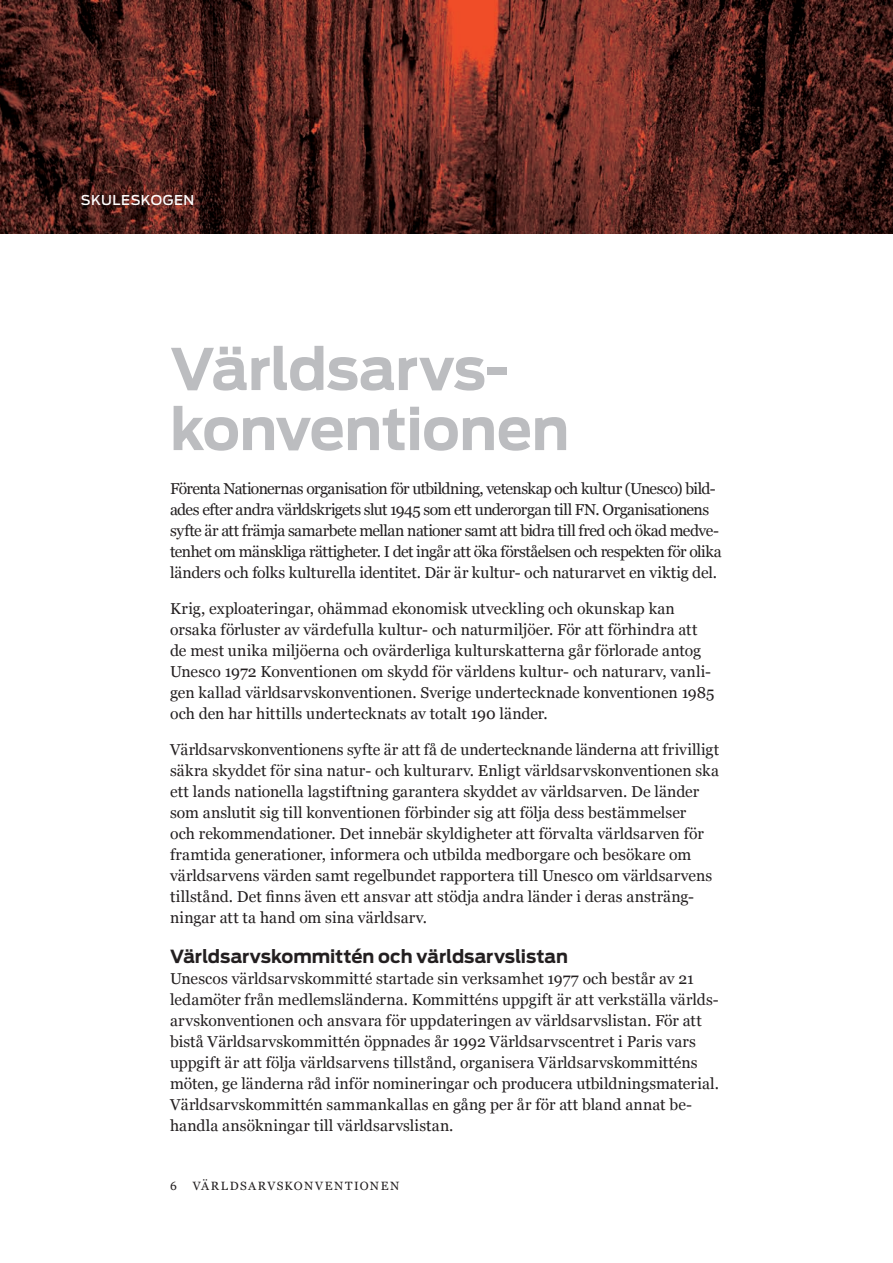
<style>
.page{position:relative;width:893px;height:1263px;background:#fff}
.page>*{position:absolute;margin:0;border:0;box-sizing:border-box;transform-origin:0 0}
.t1{font:700 57px/60px "Antenna";letter-spacing:-.015em;color:#bcbdc0}
.t2{font:700 18px "Antenna";letter-spacing:-.005em;color:#231f20}
.t3{font:15.75px/21px "Georgia";letter-spacing:-.005em;color:#231f20}
.t4{font:15.75px/21px "Georgia";letter-spacing:-.025em;color:#231f20}
.t5{font:500 13.5px "Antenna";letter-spacing:.04em;color:#fff}
.t6{font:12px "Georgia";letter-spacing:.125em;color:#231f20}
</style>
<div class="page">
<img style="left:0;top:0;width:893px;height:234px">
<p class="t5" style="left:81px;top:192px;width:115px">SKULESKOGEN</p>
<p class="t1" style="left:170px;top:339px;width:401px">Världsarvs&shy;konventionen</p>
<p class="t4" style="left:170px;top:477px;width:553px">Förenta Nationernas organisation för utbildning, vetenskap och kultur (Unesco) bild&shy;ades efter andra världskrigets slut 1945 som ett underorgan till FN. Organisationens syfte är att främja samarbete mellan nationer samt att bidra till fred och ökad medve&shy;tenhet om mänskliga rättigheter. I det ingår att öka förståelsen och respekten för olika länders och folks kulturella identitet. Där är kultur- och naturarvet en viktig del.</p>
<p class="t3" style="left:170px;top:597px;width:546px">Krig, exploateringar, ohämmad ekonomisk utveckling och okunskap kan orsaka förluster av värdefulla kultur- och naturmiljöer. För att förhindra att de mest unika miljöerna och ovärderliga kulturskatterna går förlorade antog Unesco 1972 Konventionen om skydd för världens kultur- och naturarv, vanli&shy;gen kallad världsarvskonventionen. Sverige undertecknade konventionen 1985 och den har hittills undertecknats av totalt 190 länder.</p>
<p class="t3" style="left:170px;top:738px;width:551px">Världsarvskonventionens syfte är att få de undertecknande länderna att frivilligt säkra skyddet för sina natur- och kulturarv. Enligt världsarvskonventionen ska ett lands nationella lagstiftning garantera skyddet av världsarven. De länder som anslutit sig till konventionen förbinder sig att följa dess bestämmelser<br>och rekommendationer. Det innebär skyldigheter att förvalta världsarven för framtida generationer, informera och utbilda medborgare och besökare om världsarvens värden samt regelbundet rapportera till Unesco om världsarvens tillstånd. Det finns även ett ansvar att stödja andra länder i deras ansträng&shy;ningar att ta hand om sina världsarv.</p>
<p class="t2" style="left:170px;top:946px;width:399px">Världsarvskommittén och världsarvslistan</p>
<p class="t3" style="left:170px;top:967px;width:550px">Unescos världsarvskommitté startade sin verksamhet 1977 och består av 21 ledamöter från medlemsländerna. Kommitténs uppgift är att verkställa världs&shy;arvskonventionen och ansvara för uppdateringen av världsarvslistan. För att bistå Världsarvskommittén öppnades år 1992 Världsarvscentret i Paris vars uppgift är att följa världsarvens tillstånd, organisera Världsarvskommitténs möten, ge länderna råd inför nomineringar och producera utbildningsmaterial.<br>Världsarvskommittén sammankallas en gång per år för att bland annat be&shy;handla ansökningar till världsarvslistan.</p>
<p class="t6" style="left:170px;top:1177px;width:8px">6</p>
<p class="t6" style="left:193px;top:1177px;width:208px">VÄRLDSARVSKONVENTIONEN</p>
</div>
